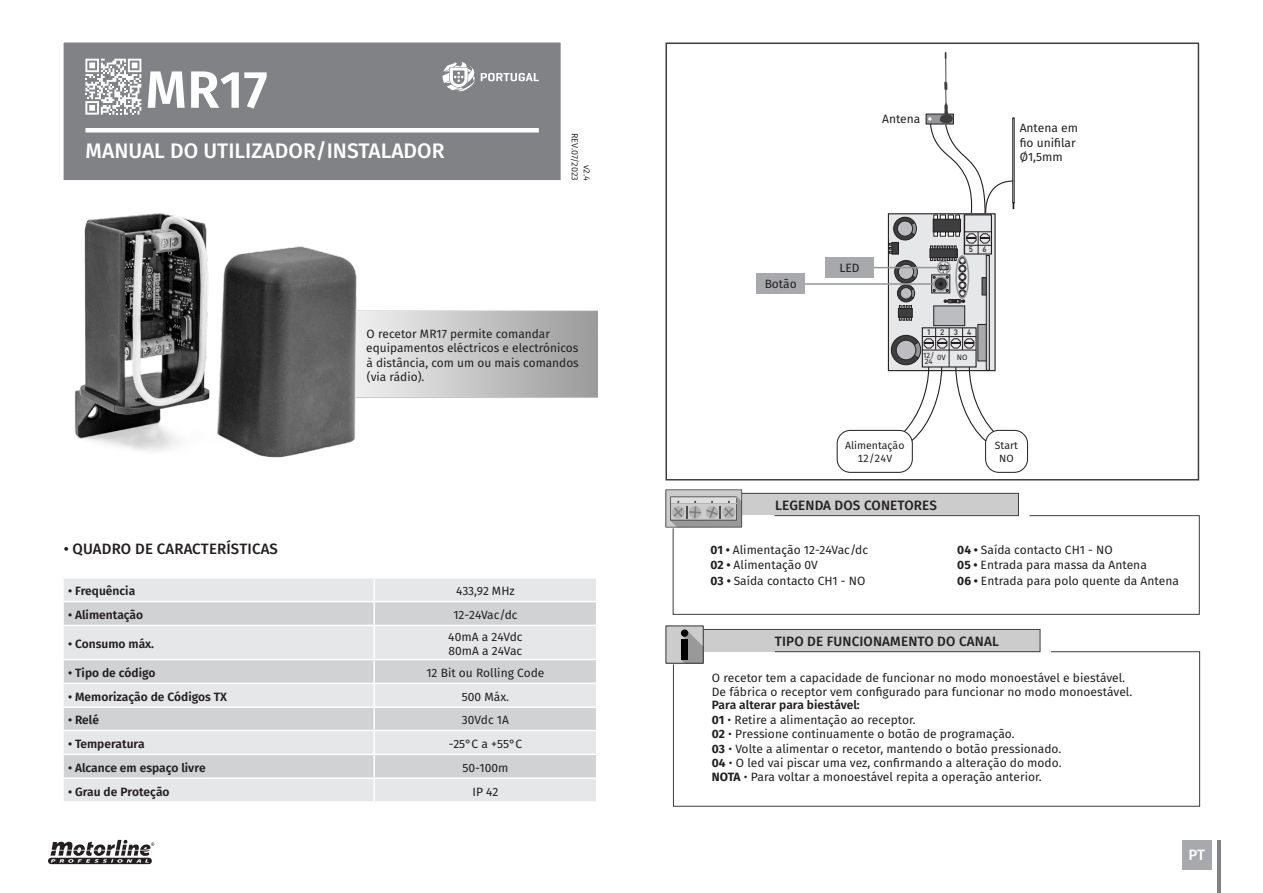
<style>
.page{position:relative;width:1263px;height:893px;background:#fff}
.page>*{position:absolute;margin:0;border:0;box-sizing:border-box;transform-origin:0 0}
.t1{font:600 52.5px "Fira Sans";color:#fff}
.t2{font:500 21px "Fira Sans";color:#fff}
.subtitulos{font:500 15px "Fira Sans";letter-spacing:.01em;color:#231f20}
.t3{font:500 15px "Fira Sans";color:#fff}
.subtitulos-2{font:500 13.5px "Fira Sans";letter-spacing:.01em;color:#231f20}
.legenda{font:12px/14.4px "Fira Sans";color:#231f20}
.t4{font:600 12px "Fira Sans";color:#231f20}
.legenda-2{font:10.5px "Fira Sans";color:#231f20}
.t5{font:9px "Fira Sans";color:#231f20}
.t6{font:500 7.95px "DIN Pro";color:#231f20}
.t7{font:7.8px "Fira Sans";color:#231f20}
.s1{font-weight:700}
.s2{font-style:inherit}
</style>
<div class="page">
<div style="left:63px;top:42px;width:498px;height:138px;background:#808285"></div>
<hr style="left:85px;top:128px;width:454px;height:4px;background:#fff">
<div style="left:1182px;top:840px;width:29px;height:29px;background:#a8a9ad"></div>
<hr style="left:1217px;top:840px;width:3px;height:53px;background:#808285">
<svg style="left:85px;top:59px;width:56px;height:56px"></svg>
<div style="left:888px;top:214px;width:107px;height:157px;background:#e6e7e9"></div>
<div style="left:888px;top:213px;width:108px;height:158px;border:1px solid #231f20"></div>
<div style="left:922px;top:327px;width:55px;height:41px;border:1px solid #231f20"></div>
<div style="left:964px;top:214px;width:28px;height:41px;border:1px solid #231f20"></div>
<hr style="left:964px;top:215px;width:1px;height:39px;background:#231f20">
<div style="left:986px;top:255px;width:4px;height:116px;border:1px solid #231f20"></div>
<div style="left:978px;top:324px;width:8px;height:37px;background:#a8a9ad"></div>
<div style="left:977px;top:324px;width:9px;height:37px;border:1px solid #231f20"></div>
<svg style="left:894px;top:260px;width:24px;height:60px"></svg>
<div style="left:898px;top:309px;width:14px;height:8px;background:#3e3e3f"></div>
<div style="left:898px;top:308px;width:15px;height:10px;border:1px solid #231f20"></div>
<div style="left:934px;top:306px;width:31px;height:20px;background:#bcbdc0"></div>
<div style="left:933px;top:306px;width:32px;height:20px;border:1px solid #231f20"></div>
<div style="left:940px;top:215px;width:6px;height:21px;border:1px solid #231f20"></div>
<div style="left:948px;top:215px;width:6px;height:21px;border:1px solid #231f20"></div>
<div style="left:934px;top:215px;width:4px;height:21px;border:1px solid #231f20"></div>
<div style="left:933px;top:219px;width:27px;height:13px;background:#3e3e3f"></div>
<div style="left:933px;top:219px;width:28px;height:13px;border:1px solid #231f20"></div>
<svg style="left:930px;top:231px;width:61px;height:73px"></svg>
<svg style="left:889px;top:217px;width:28px;height:37px"></svg>
<div style="left:892px;top:242px;width:6px;height:12px;background:#3e3e3f"></div>
<div style="left:892px;top:242px;width:7px;height:12px;border:1px solid #231f20"></div>
<div style="left:837px;top:430px;width:75px;height:43px;border:1px solid #231f20;border-radius:13px"></div>
<div style="left:985px;top:430px;width:43px;height:43px;border:1px solid #231f20;border-radius:13px"></div>
<svg style="left:891px;top:328px;width:104px;height:115px"></svg>
<svg style="left:925px;top:52px;width:89px;height:163px"></svg>
<div style="left:665px;top:43px;width:534px;height:437px;border:2px solid #3e3e3f"></div>
<hr style="left:804px;top:283px;width:130px;height:2px;background:#939598">
<hr style="left:863px;top:267px;width:75px;height:1px;background:#939598">
<div style="left:933px;top:276px;width:15px;height:15px;border:2px solid #939598;border-radius:50%"></div>
<div style="left:937px;top:261px;width:14px;height:14px;border:2px solid #939598;border-radius:50%"></div>
<div style="left:955px;top:255px;width:14px;height:44px;border:2px solid #939598;border-radius:50%"></div>
<div style="left:825px;top:257px;width:49px;height:21px;background:#a8a9ad"></div>
<div style="left:756px;top:273px;width:49px;height:20px;background:#a8a9ad"></div>
<div style="left:64px;top:578px;width:532px;height:23px;background:#e6e7e9"></div>
<svg style="left:64px;top:602px;width:532px;height:57px;background:#dedfe1"></svg>
<hr style="left:373px;top:578px;width:2px;height:23px;background:#fff">
<hr style="left:373px;top:602px;width:2px;height:23px;background:#fff">
<hr style="left:64px;top:625px;width:310px;height:1px;background:#fff">
<hr style="left:374px;top:625px;width:223px;height:1px;background:#fff">
<hr style="left:373px;top:626px;width:2px;height:33px;background:#fff">
<svg style="left:64px;top:660px;width:532px;height:141px;background:#dddee0"></svg>
<img style="left:74px;top:213px;width:523px;height:245px">
<svg style="left:672px;top:515px;width:528px;height:100px"></svg>
<svg style="left:673px;top:651px;width:527px;height:156px"></svg>
<svg style="left:665px;top:489px;width:354px;height:38px"></svg>
<hr style="left:671px;top:504px;width:65px;height:1px;background:#b3b3b3">
<div style="left:666px;top:626px;width:37px;height:37px;background:#ccc"></div>
<svg style="left:681px;top:629px;width:360px;height:34px"></svg>
<div style="left:681px;top:640px;width:7px;height:20px;background:#000"></div>
<div style="left:681px;top:629px;width:7px;height:8px;background:#000;border-radius:50%"></div>
<div style="left:665px;top:625px;width:39px;height:39px;border:1px solid #333"></div>
<svg style="left:48px;top:840px;width:106px;height:24px"></svg>
<svg style="left:442px;top:62px;width:33px;height:29px"></svg>
<svg style="left:481px;top:73px;width:58px;height:8px"></svg>
<h1 class="t1" style="left:146px;top:46px;width:124px">MR17</h1>
<p class="t2" style="left:85px;top:134px;width:361px">MANUAL DO UTILIZADOR/INSTALADOR</p>
<p class="t5" style="left:582px;top:133px;width:49px;rotate:90deg">REV.07/2023</p>
<p class="t5" style="left:594px;top:165px;width:17px;rotate:90deg">v2.4</p>
<p class="subtitulos" style="left:64px;top:537px;width:216px">• QUADRO DE CARACTERÍSTICAS</p>
<p class="legenda" style="left:366px;top:326px;width:214px">O recetor MR17 permite comandar equipamentos eléctricos e electrónicos à distância, com um ou mais comandos (via rádio).</p>
<p class="t4" style="left:68px;top:581px;width:69px">• Frequência</p>
<p class="legenda" style="left:456px;top:584px;width:60px">433,92 MHz</p>
<p class="t4" style="left:68px;top:605px;width:77px">• Alimentação</p>
<p class="legenda" style="left:453px;top:607px;width:66px">12-24Vac/dc</p>
<p class="t4" style="left:68px;top:634px;width:88px">• Consumo máx.</p>
<p class="legenda" style="left:448px;top:629px;width:76px">40mA a 24Vdc</p>
<p class="legenda" style="left:449px;top:644px;width:75px">80mA a 24Vac</p>
<p class="t4" style="left:68px;top:663px;width:89px">• Tipo de código</p>
<p class="legenda" style="left:426px;top:665px;width:120px">12 Bit ou Rolling Code</p>
<p class="t4" style="left:68px;top:687px;width:161px">• Memorização de Códigos TX</p>
<p class="legenda" style="left:462px;top:689px;width:49px">500 Máx.</p>
<p class="t4" style="left:68px;top:710px;width:32px">• Relé</p>
<p class="legenda" style="left:462px;top:713px;width:49px">30Vdc 1A</p>
<p class="t4" style="left:68px;top:734px;width:78px">• Temperatura</p>
<p class="legenda" style="left:449px;top:736px;width:75px">-25°C a +55°C</p>
<p class="t4" style="left:68px;top:758px;width:139px">• Alcance em espaço livre</p>
<p class="legenda" style="left:463px;top:760px;width:47px">50-100m</p>
<p class="t4" style="left:68px;top:782px;width:103px">• Grau de Proteção</p>
<p class="legenda" style="left:472px;top:784px;width:28px">IP 42</p>
<p class="legenda" style="left:882px;top:112px;width:40px">Antena</p>
<p class="legenda" style="left:1020px;top:121px;width:60px">Antena em fio unifilar</p>
<p class="legenda" style="left:1020px;top:149px;width:44px">Ø1,5mm</p>
<p class="legenda" style="left:765px;top:276px;width:34px">Botão</p>
<p class="legenda" style="left:839px;top:261px;width:22px">LED</p>
<p class="t6" style="left:969px;top:244px;width:19px">5 6</p>
<p class="t6" style="left:927px;top:326px;width:46px">1234</p>
<p class="t7" style="left:923px;top:349px;width:24px">12/ 0V</p>
<p class="t7" style="left:957px;top:351px;width:12px">NO</p>
<p class="t7" style="left:925px;top:356px;width:9px">24</p>
<p class="legenda-2" style="left:845px;top:438px;width:61px">Alimentação</p>
<p class="legenda-2" style="left:857px;top:450px;width:36px">12/24V</p>
<p class="subtitulos-2" style="left:775px;top:494px;width:163px">LEGENDA DOS CONETORES</p>
<p class="legenda" style="left:710px;top:542px;width:159px"><span class="s1">01 •</span> Alimentação 12-24Vac/dc</p>
<p class="legenda" style="left:710px;top:558px;width:109px"><span class="s1">02 •</span> Alimentação 0V</p>
<p class="legenda" style="left:710px;top:573px;width:156px"><span class="s1">03 •</span> Saída contacto CH1 - NO</p>
<p class="legenda-2" style="left:995px;top:438px;width:25px">Start</p>
<p class="legenda-2" style="left:999px;top:450px;width:16px">NO</p>
<p class="legenda" style="left:957px;top:542px;width:157px"><span class="s1">04 •</span> Saída contacto CH1 - NO</p>
<p class="legenda" style="left:957px;top:558px;width:191px"><span class="s1">05 •</span> Entrada para massa da Antena</p>
<p class="legenda" style="left:957px;top:573px;width:223px"><span class="s1">06 •</span> Entrada para polo quente da Antena</p>
<p class="subtitulos-2" style="left:775px;top:630px;width:226px">TIPO DE FUNCIONAMENTO DO CANAL</p>
<p class="legenda" style="left:712px;top:671px;width:415px">O recetor tem a capacidade de funcionar no modo monoestável e biestável.</p>
<p class="legenda" style="left:712px;top:684px;width:422px">De fábrica o receptor vem configurado para funcionar no modo monoestável.</p>
<p class="t4" style="left:712px;top:695px;width:149px">Para alterar para biestável:</p>
<p class="legenda" style="left:712px;top:712px;width:205px"><span class="s1">01</span> <span class="s2">•</span> Retire a alimentação ao receptor.</p>
<p class="legenda" style="left:712px;top:726px;width:304px"><span class="s1">02</span> <span class="s2">•</span> Pressione continuamente o botão de programação.</p>
<p class="legenda" style="left:712px;top:741px;width:351px"><span class="s1">03</span> <span class="s2">•</span> Volte a alimentar o recetor, mantendo o botão pressionado.</p>
<p class="legenda" style="left:712px;top:755px;width:351px"><span class="s1">04</span> <span class="s2">•</span> O led vai piscar uma vez, confirmando a alteração do modo.</p>
<p class="legenda" style="left:712px;top:770px;width:331px"><span class="s1">NOTA</span> <span class="s2">•</span> Para voltar a monoestável repita a operação anterior.</p>
<p class="t3" style="left:1188px;top:842px;width:18px">PT</p>
</div>
